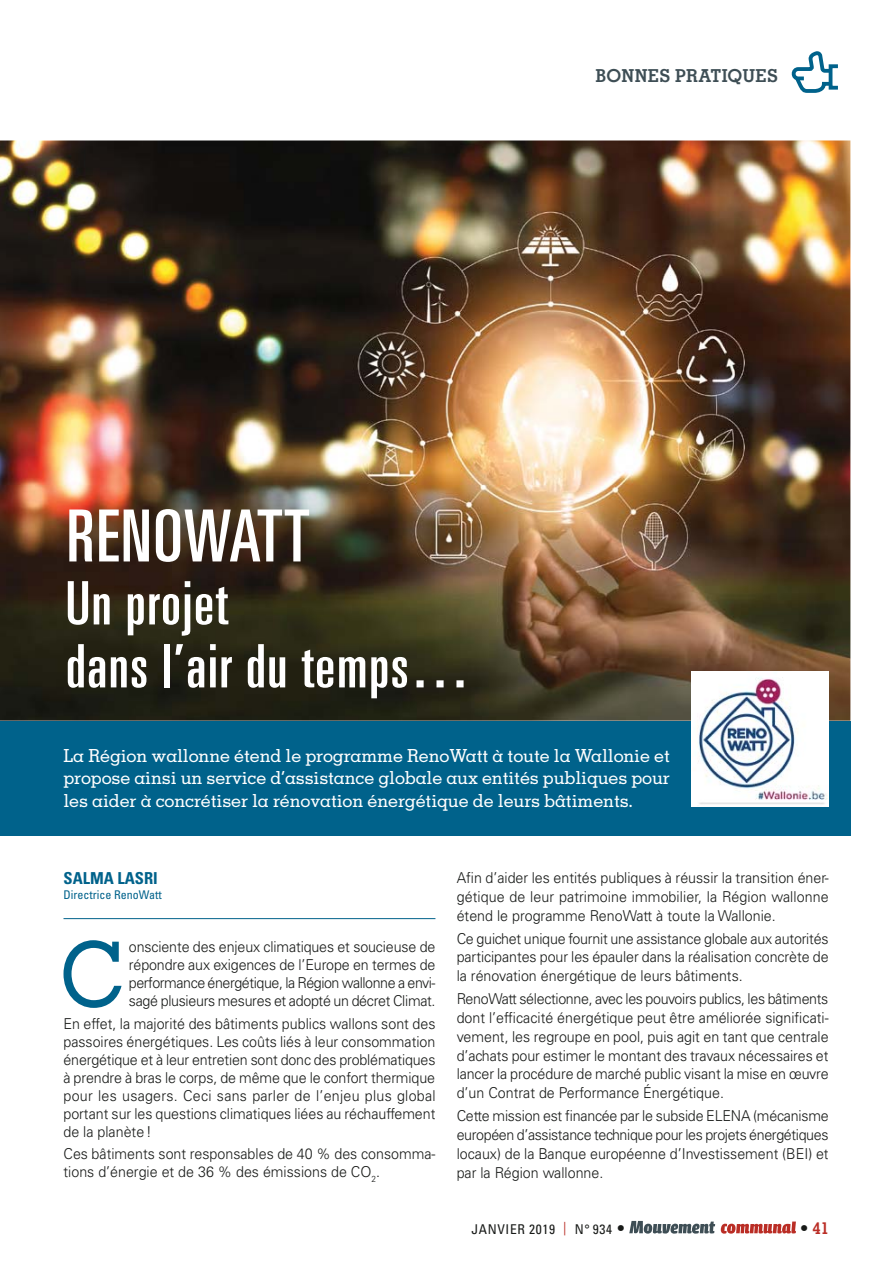
<style>
.page{position:relative;width:893px;height:1263px;background:#fff}
.page>*{position:absolute;margin:0;border:0;box-sizing:border-box;transform-origin:0 0}
.t1{font:500 89.7px "Memphis LT Std";color:#00628b;scale:.94 1}
.t2{font:ultra-condensed 72px "Univers LT Std";letter-spacing:.025em;color:#fff}
.t3{font:ultra-condensed 60px/63px "Univers LT Std";letter-spacing:.025em;color:#fff}
.t4{font:500 18px/22.5px "Memphis LT Std";letter-spacing:-.01em;color:#fff;text-align:justify}
.t5{font:700 17.85px "Memphis LT Std";letter-spacing:.015em;color:#3e4e55}
.t6{font:700 condensed 16.5px "Univers LT Std";color:#00628b}
.t7{font:700 16.5px "Memphis LT Std";color:#ba2d25}
.t8{font:300 15px/18.8px "Univers LT Std";color:#181a18;text-align:justify;scale:.95 1}
.t9{font:condensed 13.5px "Univers LT Std";letter-spacing:.05em;color:#181a18}
.t10{font:condensed 12px "Univers LT Std";color:#00628b}
.s1{color:#ba2d25}
.s2{font-family:"Memphis LT Std";font-weight:700;font-stretch:normal;font-size:16.5px}
.s3{color:#181a18}
</style>
<div class="page">
<svg style="left:791px;top:51px;width:38px;height:42px"></svg>
<div style="left:829px;top:64px;width:11px;height:26px;border:4px solid #00628b"></div>
<div style="left:0;top:721px;width:850px;height:115px;background:#00628b"></div>
<hr style="left:63px;top:918px;width:372px;height:1px;background:#00628b">
<img style="left:0;top:141px;width:850px;height:580px">
<img style="left:829px;top:671px;width:1px;height:50px">
<img style="left:691px;top:671px;width:138px;height:136px">
<svg style="left:629px;top:1221px;width:86px;height:13px"></svg>
<svg style="left:721px;top:1222px;width:75px;height:12px"></svg>
<p class="t5" style="left:596px;top:68px;width:184px">BONNES PRATIQUES</p>
<h2 class="t2" style="left:67px;top:495px;width:244px">RENOWATT</h2>
<h3 class="t3" style="left:66px;top:572px;width:406px">Un projet<br>dans l’air du temps…</h3>
<p class="t4" style="left:63px;top:745px;width:608px">La Région wallonne étend le programme RenoWatt à toute la Wallonie et propose ainsi un service d’assistance globale aux entités publiques pour les aider à concrétiser la rénovation énergétique de leurs bâtiments.</p>
<p class="t6" style="left:63px;top:869px;width:96px">SALMA LASRI</p>
<p class="t10" style="left:63px;top:888px;width:100px">Directrice RenoWatt</p>
<h1 class="t1" style="left:60px;top:937px;width:71px">C</h1>
<p class="t8" style="left:129px;top:939px;width:324px;line-height:18px">onsciente des enjeux climatiques et soucieuse de répondre aux exigences de l’Europe en termes de performance énergétique, la Région wallonne a envi&shy;sagé plusieurs mesures et adopté un décret Climat.</p>
<p class="t8" style="left:63px;top:1015px;width:393px;line-height:18px">En effet, la majorité des bâtiments publics wallons sont des passoires énergétiques. Les coûts liés à leur consommation énergétique et à leur entretien sont donc des problématiques à prendre à bras le corps, de même que le confort thermique pour les usagers. Ceci sans parler de l’enjeu plus global portant sur les questions climatiques liées au réchauffement de la planète !</p>
<p class="t8" style="left:63px;top:1145px;width:393px;line-height:18px">Ces bâtiments sont responsables de 40 % des consomma&shy;tions d’énergie et de 36 % des émissions de CO<sub>2</sub>.</p>
<p class="t8" style="left:457px;top:869px;width:393px">Afin d’aider les entités publiques à réussir la transition éner&shy;gétique de leur patrimoine immobilier, la Région wallonne étend le programme RenoWatt à toute la Wallonie.</p>
<p class="t8" style="left:457px;top:930px;width:393px">Ce guichet unique fournit une assistance globale aux autorités participantes pour les épauler dans la réalisation concrète de la rénovation énergétique de leurs bâtiments.</p>
<p class="t8" style="left:457px;top:990px;width:393px">RenoWatt sélectionne, avec les pouvoirs publics, les bâtiments dont l’efficacité énergétique peut être améliorée significati&shy;vement, les regroupe en pool, puis agit en tant que centrale d’achats pour estimer le montant des travaux nécessaires et lancer la procédure de marché public visant la mise en œuvre d’un Contrat de Performance Énergétique.</p>
<p class="t8" style="left:457px;top:1107px;width:393px">Cette mission est financée par le subside ELENA (mécanisme européen d’assistance technique pour les projets énergétiques locaux) de la Banque européenne d’Investissement (BEI) et par la Région wallonne.</p>
<p class="t9" style="left:471px;top:1221px;width:155px">JANVIER 2019 <span class="s1">|</span> N° 934 <span class="s2">•</span></p>
<p class="t7" style="left:800px;top:1221px;width:30px"><span class="s3">•</span> 41</p>
</div>
